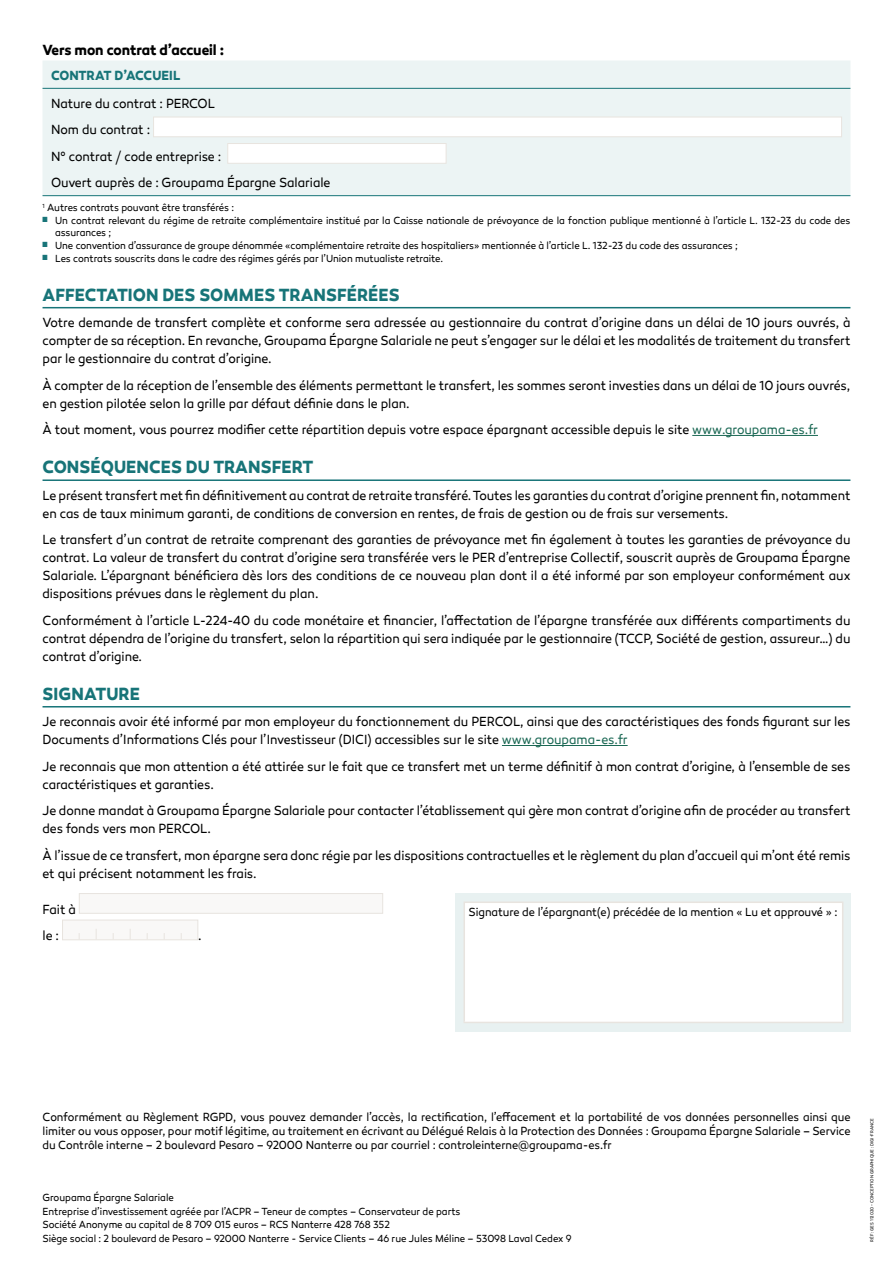
<style>
.page{position:relative;width:893px;height:1263px;background:#fff}
.page>*{position:absolute;margin:0;border:0;box-sizing:border-box;transform-origin:0 0}
.t1{font:700 18px "Canaro";letter-spacing:.005em;color:#177478;scale:.9 1}
.t2{font:700 15px "Canaro";letter-spacing:-.005em;color:#000;scale:.9 1}
.t3{font:13.5px/18px "Canaro";letter-spacing:-.005em;color:#000;scale:.9 1}
.t4{font:700 13.5px "Canaro";letter-spacing:-.005em;color:#177478;scale:.9 1}
.t5{font:12px/14.4px "Canaro";letter-spacing:-.005em;color:#000;text-align:justify;scale:.9 1}
.t6{font:10.5px/13.5px "Canaro";letter-spacing:-.005em;color:#000;scale:.9 1}
.t7{font:4.5px "Canaro";letter-spacing:.005em;color:#000;scale:.9 1}
.s1{color:#177478}
.s2{color:#1c6955}
</style>
<div class="page">
<hr style="left:43px;top:307px;width:807px;height:1px;background:#177478">
<hr style="left:692px;top:435px;width:126px;height:1px;background:#1c6955">
<hr style="left:43px;top:479px;width:807px;height:2px;background:#177478">
<hr style="left:43px;top:706px;width:807px;height:1px;background:#177478">
<hr style="left:502px;top:745px;width:126px;height:1px;background:#1c6955">
<div style="left:43px;top:61px;width:807px;height:134px;background:#ecf4f4"></div>
<hr style="left:43px;top:88px;width:807px;height:1px;background:#177478">
<hr style="left:43px;top:195px;width:807px;height:1px;background:#177478">
<div style="left:153px;top:117px;width:689px;height:20px;background:#fff;border:1px solid #e8e4df"></div>
<div style="left:227px;top:143px;width:219px;height:21px;background:#fff;border:1px solid #e8e4df"></div>
<div style="left:79px;top:893px;width:304px;height:21px;background:#f9f8f7;border:1px solid #e8e4df"></div>
<div style="left:63px;top:920px;width:135px;height:20px;background:#f9f8f7"></div>
<div style="left:62px;top:920px;width:136px;height:20px;border:1px solid #e8e4df"></div>
<div style="left:455px;top:893px;width:395px;height:139px;background:#e8f1f1"></div>
<div style="left:464px;top:902px;width:379px;height:120px;background:#fff"></div>
<hr style="left:463px;top:901px;width:380px;height:2px;background:#e8e4df">
<hr style="left:463px;top:903px;width:2px;height:119px;background:#e8e4df">
<hr style="left:842px;top:903px;width:1px;height:119px;background:#e8e4df">
<hr style="left:463px;top:1022px;width:380px;height:1px;background:#e8e4df">
<p class="t2" style="left:43px;top:40px;width:203px">Vers mon contrat d’accueil :</p>
<p class="t4" style="left:51px;top:67px;width:145px">CONTRAT D’ACCUEIL</p>
<p class="t3" style="left:51px;top:90px;width:312px;line-height:26.5px">Nature du contrat : PERCOL<br>Nom du contrat :<br>N° contrat / code entreprise :<br>Ouvert auprès de : Groupama Épargne Salariale</p>
<p class="t6" style="left:43px;top:201px;width:214px"><sup>1</sup> Autres contrats pouvant être transférés :</p>
<p class="t6" style="left:55px;top:214px;width:885px;line-height:12.6px;text-indent:-13px"><span class="s1">■</span> Un contrat relevant du régime de retraite complémentaire institué par la Caisse nationale de prévoyance de la fonction publique mentionné à l’article L. 132-23 du code des assurances ;</p>
<p class="t6" style="left:43px;top:239px;width:774px"><span class="s1">■</span> Une convention d’assurance de groupe dénommée «complémentaire retraite des hospitaliers» mentionnée à l’article L. 132-23 du code des assurances ;</p>
<p class="t6" style="left:43px;top:251px;width:447px"><span class="s1">■</span> Les contrats souscrits dans le cadre des régimes gérés par l’Union mutualiste retraite.</p>
<h1 class="t1" style="left:43px;top:283px;width:398px">AFFECTATION DES SOMMES TRANSFÉRÉES</h1>
<p class="t3" style="left:43px;top:314px;width:899px;text-align:justify">Votre demande de transfert complète et conforme sera adressée au gestionnaire du contrat d’origine dans un délai de 10 jours ouvrés, à compter de sa réception. En revanche, Groupama Épargne Salariale ne peut s’engager sur le délai et les modalités de traitement du transfert par le gestionnaire du contrat d’origine.</p>
<p class="t3" style="left:43px;top:376px;width:899px">À compter de la réception de l’ensemble des éléments permettant le transfert, les sommes seront investies dans un délai de 10 jours ouvrés, en gestion pilotée selon la grille par défaut définie dans le plan.</p>
<p class="t3" style="left:43px;top:421px;width:863px">À tout moment, vous pourrez modifier cette répartition depuis votre espace épargnant accessible depuis le site <span class="s2">www.groupama-es.fr</span></p>
<h1 class="t1" style="left:43px;top:456px;width:302px">CONSÉQUENCES DU TRANSFERT</h1>
<p class="t3" style="left:43px;top:486px;width:899px">Le présent transfert met fin définitivement au contrat de retraite transféré. Toutes les garanties du contrat d’origine prennent fin, notamment en cas de taux minimum garanti, de conditions de conversion en rentes, de frais de gestion ou de frais sur versements.</p>
<p class="t3" style="left:43px;top:531px;width:899px;text-align:justify">Le transfert d’un contrat de retraite comprenant des garanties de prévoyance met fin également à toutes les garanties de prévoyance du contrat. La valeur de transfert du contrat d’origine sera transférée vers le PER d’entreprise Collectif, souscrit auprès de Groupama Épargne Salariale. L’épargnant bénéficiera dès lors des conditions de ce nouveau plan dont il a été informé par son employeur conformément aux dispositions prévues dans le règlement du plan.</p>
<p class="t3" style="left:43px;top:611px;width:899px;text-align:justify">Conformément à l’article L-224-40 du code monétaire et financier, l’affectation de l’épargne transférée aux différents compartiments du contrat dépendra de l’origine du transfert, selon la répartition qui sera indiquée par le gestionnaire (TCCP, Société de gestion, assureur…) du contrat d’origine.</p>
<h1 class="t1" style="left:43px;top:682px;width:110px">SIGNATURE</h1>
<p class="t3" style="left:43px;top:713px;width:899px">Je reconnais avoir été informé par mon employeur du fonctionnement du PERCOL, ainsi que des caractéristiques des fonds figurant sur les<br>Documents d’Informations Clés pour l’Investisseur (DICI) accessibles sur le site <span class="s2">www.groupama-es.fr</span></p>
<p class="t3" style="left:43px;top:757px;width:899px">Je reconnais que mon attention a été attirée sur le fait que ce transfert met un terme définitif à mon contrat d’origine, à l’ensemble de ses caractéristiques et garanties.</p>
<p class="t3" style="left:43px;top:802px;width:899px">Je donne mandat à Groupama Épargne Salariale pour contacter l’établissement qui gère mon contrat d’origine afin de procéder au transfert des fonds vers mon PERCOL.</p>
<p class="t3" style="left:43px;top:846px;width:899px">À l’issue de ce transfert, mon épargne sera donc régie par les dispositions contractuelles et le règlement du plan d’accueil qui m’ont été remis et qui précisent notamment les frais.</p>
<p class="t3" style="left:43px;top:896px;width:39px;line-height:26.5px">Fait à le :</p>
<p class="t3" style="left:198px;top:927px;width:5px">.</p>
<p class="t5" style="left:468px;top:905px;width:412px">Signature de l’épargnant(e) précédée de la mention « Lu et approuvé » :</p>
<p class="t5" style="left:43px;top:1109px;width:899px">Conformément au Règlement RGPD, vous pouvez demander l’accès, la rectification, l’effacement et la portabilité de vos données personnelles ainsi que limiter ou vous opposer, pour motif légitime, au traitement en écrivant au Délégué Relais à la Protection des Données : Groupama Épargne Salariale – Service du Contrôle interne – 2 boulevard Pesaro – 92000 Nanterre ou par courriel : controleinterne@groupama-es.fr</p>
<p class="t6" style="left:43px;top:1191px;width:589px">Groupama Épargne Salariale<br>Entreprise d’investissement agréée par l’ACPR – Teneur de comptes – Conservateur de parts<br>Société Anonyme au capital de 8 709 015 euros – RCS Nanterre 428 768 352<br>Siège social : 2 boulevard de Pesaro – 92000 Nanterre - Service Clients – 46 rue Jules Méline – 53098 Laval Cedex 9</p>
<p class="t7" style="left:869px;top:1242px;width:138px;rotate:-90deg">RÉF : GES 112020 - CONCEPTION GRAPHIQUE : DIGI-FRANCE</p>
</div>
